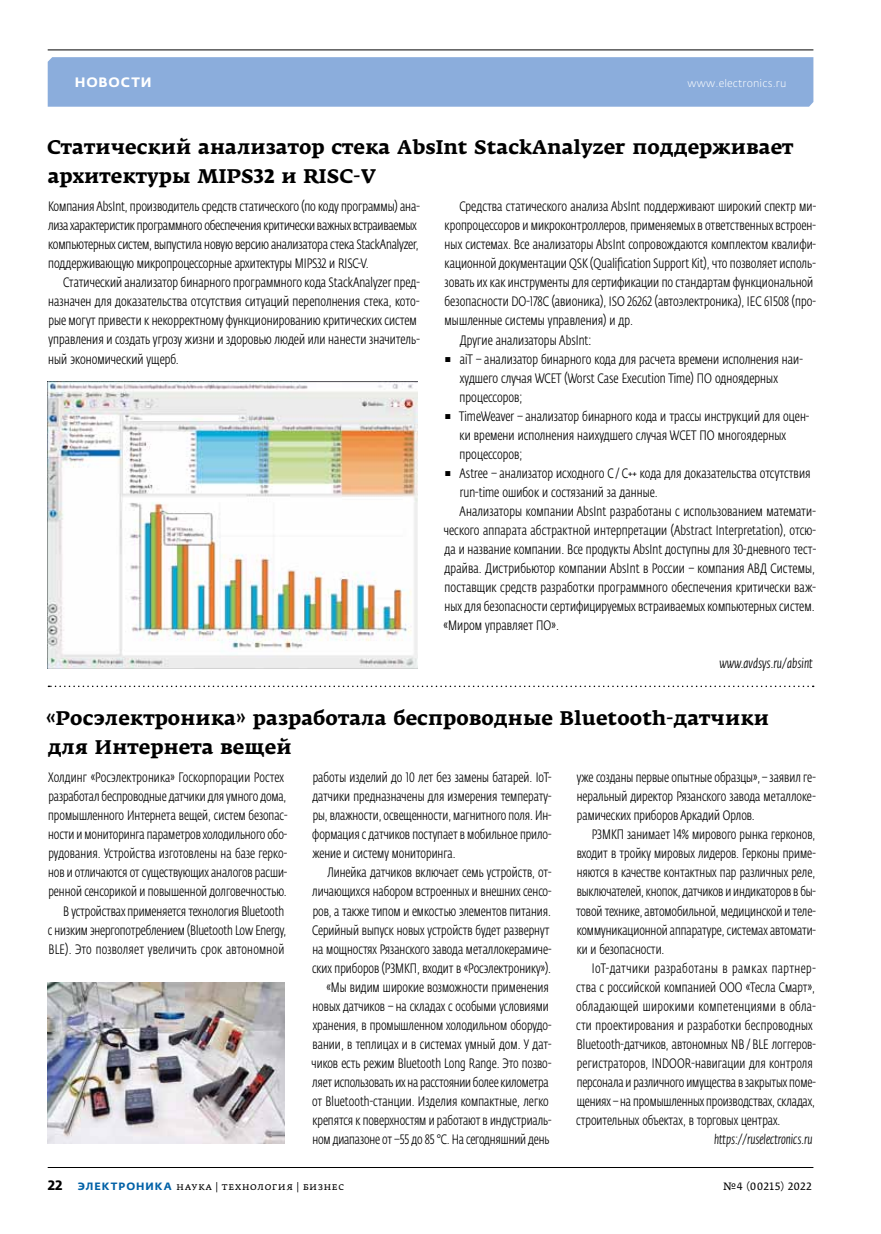
<style>
.page{position:relative;width:881px;height:1234px;background:#fff}
.page>*{position:absolute;margin:0;border:0;box-sizing:border-box;transform-origin:0 0}
.t1{font:700 19.5px/28.5px "Fedra Serif A Pro";letter-spacing:.005em;color:#000}
.t2{font:300 13.5px/19px "Fedra Sans Cond Pro";color:#000}
.t3{font:italic 300 13.5px "Fedra Sans Cond Pro";color:#000}
.t4{font:700 13.5px "Fedra Sans Alt Pro";letter-spacing:.065em;color:#fff}
.t5{font:10.5px "Fedra Serif A Pro";letter-spacing:.03em;color:#000}
.t6{font:300 10.5px "Fedra Sans Pro";letter-spacing:.015em;color:#fff}
.s1{font-family:"Fedra Sans Pro";font-weight:400;font-size:9px}
.s2{font-family:"Fedra Sans Pro";font-weight:700;font-size:13.5px}
.s3{font-family:"Fedra Sans Alt Pro";font-weight:700;color:#0061a7}
</style>
<div class="page">
<div style="left:48px;top:57px;width:765px;height:50px;background:#8baddc"></div>
<hr style="left:48px;top:49px;width:765px;height:1px;background:#000">
<hr style="left:48px;top:1166px;width:765px;height:1px;background:#000">
<img style="left:48px;top:381px;width:369px;height:287px">
<img style="left:48px;top:982px;width:237px;height:161px">
<svg style="left:48px;top:685px;width:765px;height:2px"></svg>
<p class="t4" style="left:75px;top:74px;width:78px">НОВОСТИ</p>
<p class="t6" style="left:687px;top:77px;width:100px">www.electronics.ru</p>
<h1 class="t1" style="left:47px;top:133px;width:747px">Статический анализатор стека AbsInt StackAnalyzer поддерживает архитектуры MIPS32 и RISC-V</h1>
<p class="t2" style="left:48px;top:197px;width:373px">Компания AbsInt, производитель средств статического (по коду программы) ана‑ лиза характеристик программного обеспечения критически важных встраиваемых компьютерных систем, выпустила новую версию анализатора стека StackAnalyzer, поддерживающую микропроцессорные архитектуры MIPS32 и RISC-V.</p>
<p class="t2" style="left:48px;top:273px;width:373px;text-indent:15px">Статический анализатор бинарного программного кода StackAnalyzer пред‑ назначен для доказательства отсутствия ситуаций переполнения стека, кото‑ рые могут привести к некорректному функционированию критических систем управления и создать угрозу жизни и здоровью людей или нанести значитель‑ ный экономический ущерб.</p>
<p class="t2" style="left:459px;top:197px;width:358px">Средства статического анализа AbsInt поддерживают широкий спектр ми‑</p>
<p class="t2" style="left:444px;top:216px;width:372px">кропроцессоров и микроконтроллеров, применяемых в ответственных встроен‑</p>
<p class="t2" style="left:444px;top:235px;width:372px">ных системах. Все анализаторы AbsInt сопровождаются комплектом квалифи‑</p>
<p class="t2" style="left:444px;top:254px;width:372px">кационной документации QSK (Qualification Support Kit), что позволяет исполь‑</p>
<p class="t2" style="left:444px;top:273px;width:370px">зовать их как инструменты для сертификации по стандартам функциональной</p>
<p class="t2" style="left:444px;top:292px;width:373px">безопасности DO‑178С (авионика), ISO 26262 (автоэлектроника), IEC 61508 (про‑</p>
<p class="t2" style="left:444px;top:311px;width:190px">мышленные системы управления) и др.</p>
<p class="t2" style="left:459px;top:330px;width:133px">Другие анализаторы AbsInt:</p>
<p class="t2" style="left:459px;top:349px;width:344px;text-indent:-15px"><span class="s1">▪</span> aiT – анализатор бинарного кода для расчета времени исполнения наи‑ худшего случая WCET (Worst Case Execution Time) ПО одноядерных процессоров;</p>
<p class="t2" style="left:459px;top:406px;width:351px;text-indent:-15px"><span class="s1">▪</span> TimeWeaver – анализатор бинарного кода и трассы инструкций для оцен‑ ки времени исполнения наихудшего случая WCET ПО многоядерных процессоров;</p>
<p class="t2" style="left:444px;top:463px;width:367px"><span class="s1">▪</span> Astree – анализатор исходного C / С++ кода для доказательства отсутствия</p>
<p class="t2" style="left:459px;top:482px;width:199px">run-time ошибок и состязаний за данные.</p>
<p class="t2" style="left:459px;top:501px;width:357px">Анализаторы компании AbsInt разработаны с использованием математи‑</p>
<p class="t2" style="left:443px;top:520px;width:373px">ческого аппарата абстрактной интерпретации (Abstract Interpretation), отсю‑</p>
<p class="t2" style="left:444px;top:539px;width:372px">да и название компании. Все продукты AbsInt доступны для 30‑дневного тест-</p>
<p class="t2" style="left:444px;top:559px;width:372px">драйва. Дистрибьютор компании AbsInt в России – компания АВД Системы,</p>
<p class="t2" style="left:444px;top:578px;width:372px">поставщик средств разработки программного обеспечения критически важ‑</p>
<p class="t2" style="left:444px;top:597px;width:371px">ных для безопасности сертифицируемых встраиваемых компьютерных систем.</p>
<p class="t2" style="left:443px;top:616px;width:117px">«Миром управляет ПО».</p>
<p class="t3" style="left:719px;top:655px;width:95px">www.avdsys.ru/absint</p>
<h1 class="t1" style="left:46px;top:704px;width:724px">«Росэлектроника» разработала беспроводные Bluetooth--датчики для Интернета вещей</h1>
<p class="t2" style="left:48px;top:768px;width:241px;text-align:right">Холдинг «Росэлектроника» Госкорпорации Ростех разработал беспроводные датчики для умного дома, промышленного Интернета вещей, систем безопас‑ ности и мониторинга параметров холодильного обо‑ рудования. Устройства изготовлены на базе герко‑ нов и отличаются от существующих аналогов расши‑ ренной сенсорикой и повышенной долговечностью.<br>В устройствах применяется технология Bluetooth<br>с низким энергопотреблением (Bluetooth Low Energy, BLE). Это позволяет увеличить срок автономной</p>
<p class="t2" style="left:312px;top:768px;width:241px;text-align:justify">работы изделий до 10 лет без замены батарей. IoT&shy;датчики предназначены для измерения температу‑ ры, влажности, освещенности, магнитного поля. Ин‑ формация с датчиков поступает в мобильное прило‑ жение и систему мониторинга.</p>
<p class="t2" style="left:576px;top:768px;width:240px;text-align:justify">уже созданы первые опытные образцы»,– заявил ге‑ неральный директор Рязанского завода металлоке‑ рамических приборов Аркадий Орлов.</p>
<p class="t2" style="left:576px;top:825px;width:241px;text-align:justify;text-indent:16px">РЗМКП занимает 14% мирового рынка герконов, входит в тройку мировых лидеров. Герконы приме‑ няются в качестве контактных пар различных реле, выключателей, кнопок, датчиков и индикаторов в бы‑ товой технике, автомобильной, медицинской и теле‑ коммуникационной аппаратуре, системах автомати‑ ки и безопасности.</p>
<p class="t2" style="left:576px;top:958px;width:241px;text-indent:16px">IoT-датчики разработаны в рамках партнер‑ ства с российской компанией ООО «Тесла Смарт», обладающей широкими компетенциями в обла‑ сти проектирования и разработки беспроводных Bluetooth--датчиков, автономных NB / BLE логгеров-- регистраторов, INDOOR-навигации для контроля персонала и различного имущества в закрытых поме‑ щениях –на промышленных производствах, складах, строительных объектах, в торговых центрах.</p>
<p class="t3" style="left:713px;top:1130px;width:100px">https://ruselectronics.ru</p>
<p class="t2" style="left:311px;top:863px;width:241px;text-align:right">Линейка датчиков включает семь устройств, от‑ личающихся набором встроенных и внешних сенсо‑ ров, а также типом и емкостью элементов питания.<br>Серийный выпуск новых устройств будет развернут на мощностях Рязанского завода металлокерамиче‑ ских приборов (РЗМКП, входит в «Росэлектронику»). «Мы видим широкие возможности применения новых датчиков – на складах с особыми условиями хранения, в промышленном холодильном оборудо‑ вании, в теплицах и в системах умный дом. У дат‑ чиков есть режим Bluetooth Long Range. Это позво‑ ляет использовать их на расстоянии более километра от Bluetooth--станции. Изделия компактные, легко крепятся к поверхностям и работают в индустриаль‑ ном диапазоне от –55 до 85 °C. На сегодняшний день</p>
<p class="t5" style="left:48px;top:1179px;width:298px"><span class="s2">22</span> <span class="s3">ЭЛЕКТРОНИКА</span> наука | технология | бизнес</p>
<p class="t5" style="left:723px;top:1179px;width:90px">№4 (00215) 2022</p>
</div>
